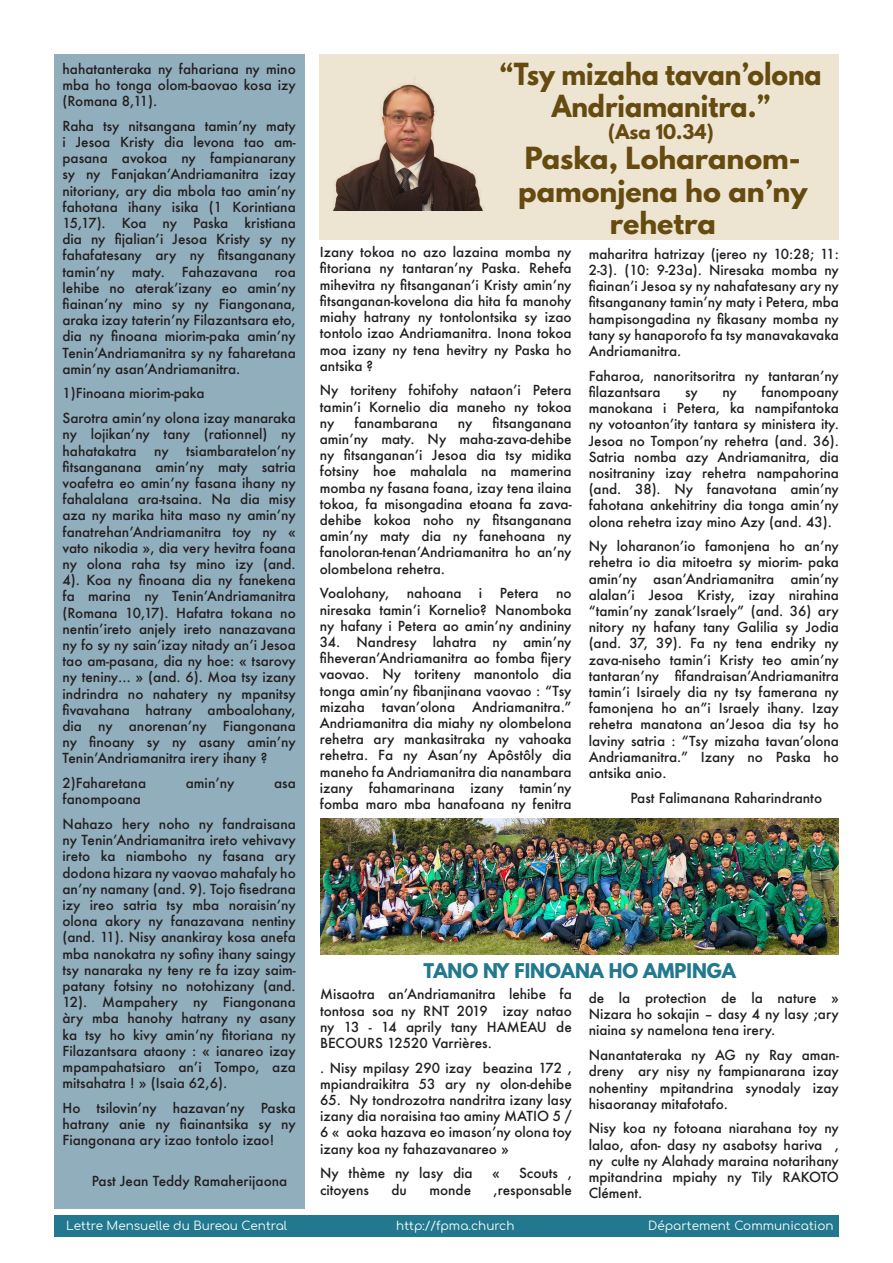
<style>
.page{position:relative;width:893px;height:1263px;background:#fff}
.page>*{position:absolute;margin:0;border:0;box-sizing:border-box;transform-origin:0 0}
.t1{font:700 27px/32.4px "League Spartan";color:#654b0f;text-align:center}
.t2{font:700 27px/32.4px "League Spartan";color:#654b0f;text-align:center;scale:.93 1}
.t3{font:700 18px "League Spartan";color:#22788f}
.t4{font:700 18px "League Spartan";color:#654b0f}
.t5{font:500 13.5px/16.2px "Futura";color:#231f20;text-align:justify}
.t6{font:12px "Comfortaa";color:#fff}
</style>
<div class="page">
<div style="left:320px;top:54px;width:519px;height:185px;background:#ede4d2"></div>
<div style="left:54px;top:1215px;width:785px;height:22px;background:#22788f"></div>
<div style="left:54px;top:54px;width:250px;height:1155px;background:#91aebc"></div>
<img style="left:333px;top:77px;width:150px;height:133px">
<img style="left:320px;top:819px;width:519px;height:136px">
<p class="t5" style="left:63px;top:60px;width:235px">hahatanteraka ny fahariana ny mino mba ho tonga olom-baovao kosa izy (Romana 8,11).</p>
<p class="t5" style="left:63px;top:117px;width:235px">Raha tsy nitsangana tamin’ny maty i Jesoa Kristy dia levona tao am&shy;pasana avokoa ny fampianarany sy ny Fanjakan’Andriamanitra izay nitoriany, ary dia mbola tao amin’ny fahotana ihany isika (1 Korintiana 15,17). Koa ny Paska kristiana dia ny fijalian’i Jesoa Kristy sy ny fahafatesany ary ny fitsanganany tamin’ny</p>
<p class="t5" style="left:63px;top:263px;width:235px;text-indent:69px">maty. Fahazavana roa lehibe no aterak’izany eo amin’ny fiainan’ny mino sy ny Fiangonana, araka izay taterin’ny Filazantsara eto, dia ny finoana miorim-paka amin’ny Tenin’Andriamanitra sy ny faharetana amin’ny asan’Andriamanitra.</p>
<p class="t5" style="left:63px;top:385px;width:143px">1)Finoana miorim-paka</p>
<p class="t5" style="left:63px;top:410px;width:235px">Sarotra amin’ny olona izay manaraka ny lojikan’ny tany (rationnel) ny hahatakatra</p>
<p class="t5" style="left:63px;top:442px;width:235px;text-indent:124px">tsiambaratelon’ny fitsanganana amin’ny maty satria voafetra eo amin’ny fasana ihany ny fahalalana ara-tsaina. Na dia misy aza ny marika hita maso ny amin’ny fanatrehan’Andriamanitra toy ny « vato nikodia », dia very hevitra foana ny olona raha tsy mino izy (and.<br>4). Koa ny finoana dia ny fanekena fa marina ny Tenin’Andriamanitra (Romana 10,17). Hafatra tokana no nentin’ireto anjely ireto nanazavana ny fo sy ny sain’izay nitady an’i Jesoa tao am-pasana, dia ny hoe: « tsarovy ny teniny… » (and. 6). Moa tsy izany indrindra no nahatery ny mpanitsy fivavahana hatrany amboalohany, dia ny anorenan’ny Fiangonana ny finoany sy ny asany amin’ny Tenin’Andriamanitra irery ihany ?</p>
<p class="t5" style="left:63px;top:775px;width:85px">2)Faharetana</p>
<p class="t5" style="left:186px;top:775px;width:50px">amin’ny</p>
<p class="t5" style="left:274px;top:775px;width:23px">asa</p>
<p class="t5" style="left:63px;top:791px;width:80px">fanompoana</p>
<p class="t5" style="left:63px;top:816px;width:235px">Nahazo hery noho ny fandraisana ny Tenin’Andriamanitra ireto vehivavy ireto ka niamboho ny fasana ary dodona hizara ny vaovao mahafaly ho an’ny namany (and. 9). Tojo fisedrana izy ireo satria tsy mba noraisin’ny olona akory ny fanazavana nentiny (and. 11). Nisy anankiray kosa anefa mba nanokatra ny sofiny ihany saingy tsy nanaraka ny teny re fa izay saim&shy;patany fotsiny no notohizany (and.<br>12). Mampahery ny Fiangonana àry mba hanohy hatrany ny asany ka tsy ho kivy amin’ny fitoriana ny Filazantsara ataony : « ianareo izay mpampahatsiaro an’i Tompo, aza mitsahatra ! » (Isaia 62,6).</p>
<p class="t5" style="left:63px;top:1100px;width:235px">Ho tsilovin’ny hazavan’ny Paska hatrany anie ny fiainantsika sy ny Fiangonana ary izao tontolo izao!</p>
<p class="t5" style="left:92px;top:1173px;width:197px">Past Jean Teddy Ramaherijaona</p>
<p class="t5" style="left:154px;top:442px;width:16px">ny</p>
<p class="t2" style="left:500px;top:57px;width:347px">“Tsy mizaha tavan’olona<br>Andriamanitra.”</p>
<p class="t4" style="left:608px;top:117px;width:107px">(Asa 10.34)</p>
<p class="t1" style="left:518px;top:142px;width:291px">Paska, Loharanom&shy;pamonjena ho an’ny rehetra</p>
<p class="t5" style="left:320px;top:244px;width:253px">Izany tokoa no azo lazaina momba ny fitoriana ny tantaran’ny Paska. Rehefa mihevitra ny fitsanganan’i Kristy amin’ny fitsanganan-kovelona dia hita fa manohy miahy hatrany ny tontolontsika sy izao tontolo izao Andriamanitra. Inona tokoa moa izany ny tena hevitry ny Paska ho antsika ?</p>
<p class="t5" style="left:320px;top:382px;width:253px">Ny toriteny fohifohy nataon’i Petera tamin’i Kornelio dia maneho ny tokoa ny</p>
<p class="t5" style="left:320px;top:414px;width:253px;text-indent:173px">fitsanganana amin’ny maty. Ny maha-zava-dehibe ny fitsanganan’i Jesoa dia tsy midika fotsiny hoe mahalala na mamerina momba ny fasana foana, izay tena ilaina tokoa, fa misongadina etoana fa zava&shy;dehibe kokoa noho ny fitsanganana amin’ny maty dia ny fanehoana ny fanoloran-tenan’Andriamanitra ho an’ny olombelona rehetra.</p>
<p class="t5" style="left:320px;top:585px;width:71px">Voalohany,</p>
<p class="t5" style="left:407px;top:585px;width:56px">nahoana</p>
<p class="t5" style="left:479px;top:585px;width:5px">i</p>
<p class="t5" style="left:500px;top:585px;width:40px">Petera</p>
<p class="t5" style="left:355px;top:414px;width:85px">fanambarana</p>
<p class="t5" style="left:458px;top:414px;width:16px">ny</p>
<p class="t5" style="left:320px;top:585px;width:253px;text-indent:236px">no niresaka tamin’i Kornelio? Nanomboka ny hafany i Petera ao amin’ny andininy</p>
<p class="t5" style="left:320px;top:634px;width:253px">34. Nandresy lahatra ny amin’ny fiheveran’Andriamanitra ao fomba fijery vaovao. Ny toriteny manontolo dia tonga amin’ny fibanjinana vaovao : “Tsy mizaha</p>
<p class="t5" style="left:320px;top:698px;width:253px;text-indent:152px">Andriamanitra.” Andriamanitra dia miahy ny olombelona rehetra ary mankasitraka ny vahoaka rehetra. Fa ny Asan’ny Apôstôly dia maneho fa Andriamanitra dia nanambara izany fahamarinana izany tamin’ny fomba maro mba hanafoana ny fenitra</p>
<p class="t5" style="left:382px;top:698px;width:75px">tavan’olona</p>
<p class="t5" style="left:589px;top:245px;width:252px">maharitra hatrizay (jereo ny 10:28; 11:<br>2-3). (10: 9-23a). Niresaka momba ny fiainan’i Jesoa sy ny nahafatesany ary ny fitsanganany tamin’ny maty i Petera, mba hampisongadina ny fikasany momba ny tany sy hanaporofo fa tsy manavakavaka Andriamanitra.</p>
<p class="t5" style="left:589px;top:367px;width:252px">Faharoa, nanoritsoritra ny tantaran’ny filazantsara</p>
<p class="t5" style="left:589px;top:384px;width:252px;text-indent:173px">fanompoany manokana i Petera, ka nampifantoka ny votoanton’ity tantara sy ministera ity.<br>Jesoa no Tompon’ny rehetra (and. 36).<br>Satria nomba azy Andriamanitra, dia nositraniny izay rehetra nampahorina (and. 38). Ny fanavotana amin’ny fahotana ankehitriny dia tonga amin’ny olona rehetra izay mino Azy (and. 43).</p>
<p class="t5" style="left:589px;top:538px;width:252px">Ny loharanon’io famonjena ho an’ny rehetra io dia mitoetra sy miorim- paka amin’ny asan’Andriamanitra amin’ny alalan’i Jesoa Kristy, izay nirahina “tamin’ny zanak’Israely” (and. 36) ary nitory ny hafany tany Galilia sy Jodia (and. 37, 39). Fa ny tena endriky ny zava-niseho tamin’i Kristy teo amin’ny tantaran’ny fifandraisan’Andriamanitra tamin’i Isiraely dia ny tsy famerana ny famonjena ho an”i Israely ihany. Izay rehetra manatona an’Jesoa dia tsy ho laviny satria : “Tsy mizaha tavan’olona Andriamanitra.” Izany no Paska ho antsika anio.</p>
<p class="t5" style="left:630px;top:789px;width:193px">Past Falimanana Raharindranto</p>
<p class="t5" style="left:685px;top:384px;width:14px">sy</p>
<p class="t5" style="left:722px;top:384px;width:16px">ny</p>
<p class="t3" style="left:423px;top:957px;width:314px">TANO NY FINOANA HO AMPINGA</p>
<p class="t5" style="left:320px;top:986px;width:253px">Misaotra an’Andriamanitra lehibe fa tontosa soa ny RNT 2019 izay natao ny 13 - 14 aprily tany HAMEAU de BECOURS 12520 Varrières.</p>
<p class="t5" style="left:320px;top:1059px;width:253px">. Nisy mpilasy 290 izay beazina 172 , mpiandraikitra 53 ary ny olon-dehibe</p>
<p class="t5" style="left:320px;top:1092px;width:253px">65. Ny tondrozotra nandritra izany lasy izany dia noraisina tao aminy MATIO 5 / 6 « aoka hazava eo imason’ny olona toy izany koa ny fahazavanareo »</p>
<p class="t5" style="left:320px;top:1165px;width:154px">Ny thème ny lasy dia</p>
<p class="t5" style="left:492px;top:1165px;width:9px">«</p>
<p class="t5" style="left:519px;top:1165px;width:54px">Scouts ,</p>
<p class="t5" style="left:320px;top:1181px;width:50px">citoyens</p>
<p class="t5" style="left:391px;top:1181px;width:17px">du</p>
<p class="t5" style="left:429px;top:1181px;width:43px">monde</p>
<p class="t5" style="left:494px;top:1181px;width:80px">,responsable</p>
<p class="t5" style="left:589px;top:990px;width:252px">de la protection de la nature » Nizara ho sokajin – dasy 4 ny lasy ;ary niaina sy namelona tena irery.</p>
<p class="t5" style="left:589px;top:1047px;width:252px">Nanantateraka ny AG ny Ray aman&shy;dreny ary nisy ny fampianarana izay nohentiny mpitandrina synodaly izay hisaoranay mitafotafo.</p>
<p class="t5" style="left:589px;top:1120px;width:252px">Nisy koa ny fotoana niarahana toy ny lalao, afon- dasy ny asabotsy hariva , ny culte ny Alahady maraina notarihany mpitandrina mpiahy ny Tily RAKOTO Clément.</p>
<p class="t6" style="left:66px;top:1215px;width:222px">Lettre Mensuelle du Bureau Central</p>
<p class="t6" style="left:396px;top:1215px;width:120px">http://fpma.church</p>
<p class="t6" style="left:648px;top:1215px;width:187px">Département Communication</p>
</div>
